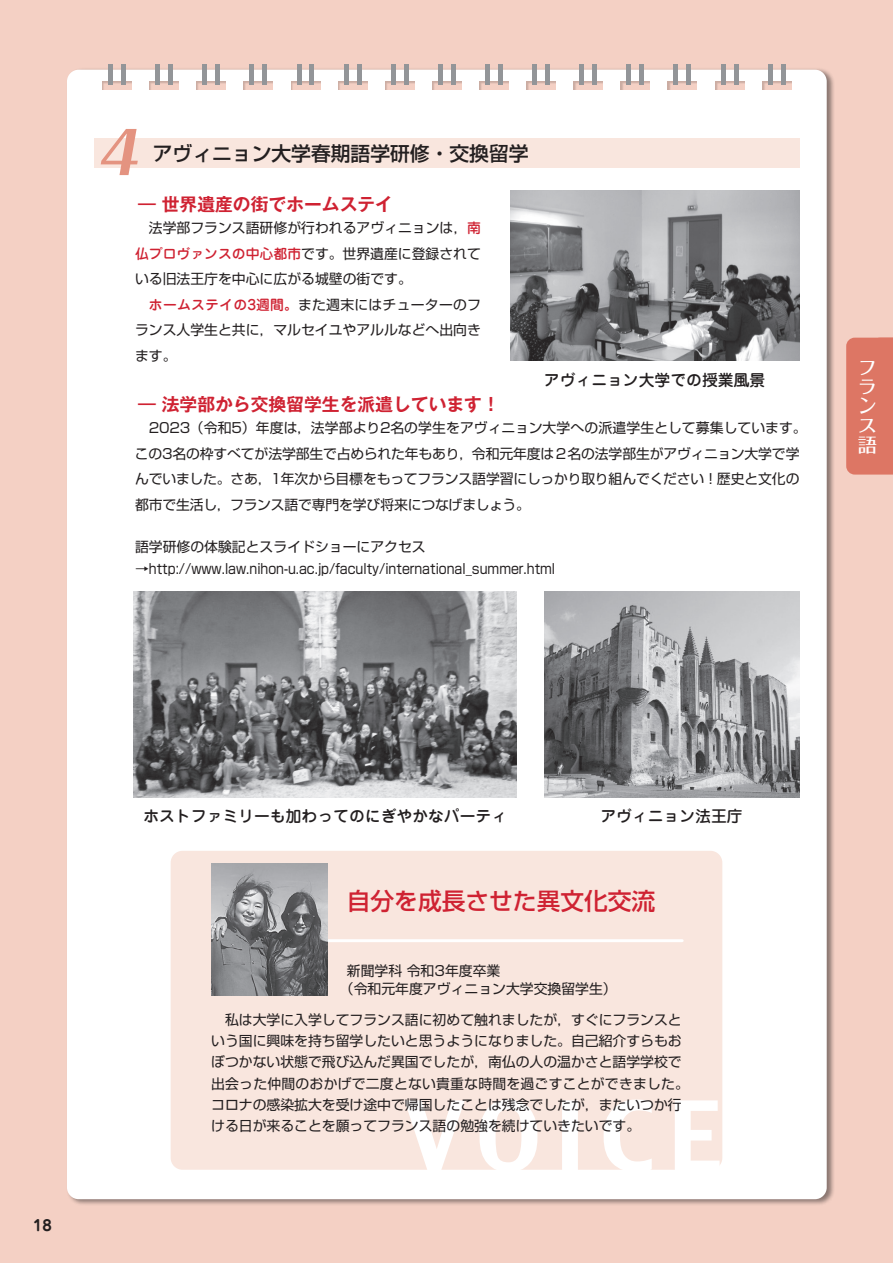
<style>
.page{position:relative;width:893px;height:1263px;background:#f4d0c4}
.page>*{position:absolute;margin:0;border:0;box-sizing:border-box;transform-origin:0 0}
.t1{font:500 23.7px "Shin Go Pro";color:#cf2232}
.t2{font:500 19.8px "Shin Go Pro";color:#231f20}
.t3{font:500 19.2px/19.2px "Folk Pro";color:#fff;text-align:justify}
.t4{font:700 17.85px "Gothic MB101 Pro De";color:#cf2232}
.t5{font:500 15.75px "Jun 34 Pro";color:#231f20}
.t6{font:700 14.85px "Jun 501 Pro";color:#231f20}
.t7{font:13.8px/25.5px "Shin Go Pro";color:#231f20}
.s1{font-family:"Jun 34 Pro";font-weight:500;color:#cf2232}
</style>
<div class="page">
<div style="left:66px;top:67px;width:769px;height:1139px;background:#231f20;opacity:.5"></div>
<div style="left:67px;top:70px;width:760px;height:1129px;background:#fff;border-radius:12px"></div>
<div style="left:100px;top:80px;width:693px;height:12px;background:#231f20;opacity:.2"></div>
<div style="left:108px;top:64px;width:5px;height:20px;background:#939598"></div>
<div style="left:121px;top:64px;width:5px;height:20px;background:#939598"></div>
<div style="left:155px;top:64px;width:5px;height:20px;background:#939598"></div>
<div style="left:168px;top:64px;width:5px;height:20px;background:#939598"></div>
<div style="left:202px;top:64px;width:5px;height:20px;background:#939598"></div>
<div style="left:215px;top:64px;width:5px;height:20px;background:#939598"></div>
<hr style="left:250px;top:64px;width:4px;height:20px;background:#939598">
<div style="left:262px;top:64px;width:5px;height:20px;background:#939598"></div>
<hr style="left:297px;top:64px;width:4px;height:20px;background:#939598">
<hr style="left:310px;top:64px;width:4px;height:20px;background:#939598">
<hr style="left:344px;top:64px;width:4px;height:20px;background:#939598">
<hr style="left:357px;top:64px;width:4px;height:20px;background:#939598">
<div style="left:391px;top:64px;width:5px;height:20px;background:#939598"></div>
<div style="left:404px;top:64px;width:5px;height:20px;background:#939598"></div>
<div style="left:438px;top:64px;width:5px;height:20px;background:#939598"></div>
<div style="left:451px;top:64px;width:5px;height:20px;background:#939598"></div>
<div style="left:485px;top:64px;width:5px;height:20px;background:#939598"></div>
<div style="left:498px;top:64px;width:5px;height:20px;background:#939598"></div>
<div style="left:532px;top:64px;width:5px;height:20px;background:#939598"></div>
<div style="left:545px;top:64px;width:5px;height:20px;background:#939598"></div>
<div style="left:579px;top:64px;width:5px;height:20px;background:#939598"></div>
<div style="left:592px;top:64px;width:5px;height:20px;background:#939598"></div>
<div style="left:626px;top:64px;width:5px;height:20px;background:#939598"></div>
<div style="left:639px;top:64px;width:5px;height:20px;background:#939598"></div>
<hr style="left:674px;top:64px;width:4px;height:20px;background:#939598">
<div style="left:686px;top:64px;width:5px;height:20px;background:#939598"></div>
<hr style="left:721px;top:64px;width:4px;height:20px;background:#939598">
<hr style="left:734px;top:64px;width:4px;height:20px;background:#939598">
<hr style="left:768px;top:64px;width:4px;height:20px;background:#939598">
<hr style="left:781px;top:64px;width:4px;height:20px;background:#939598">
<div style="left:94px;top:139px;width:705px;height:29px;background:#f9e6de"></div>
<svg style="left:101px;top:129px;width:37px;height:46px"></svg>
<img style="left:544px;top:591px;width:255px;height:207px">
<img style="left:134px;top:591px;width:383px;height:206px">
<img style="left:511px;top:190px;width:288px;height:171px">
<div style="left:171px;top:851px;width:551px;height:319px;background:#f9e6de;border-radius:12px"></div>
<svg style="left:405px;top:1099px;width:315px;height:71px"></svg>
<hr style="left:314px;top:939px;width:368px;height:3px;background:#fff">
<img style="left:211px;top:863px;width:117px;height:133px">
<div style="left:846px;top:338px;width:46px;height:137px;background:#dd7664"></div>
<hr style="left:892px;top:338px;width:1px;height:137px;background:#dd7664">
<h2 class="t2" style="left:153px;top:137px;width:377px">アヴィニョン大学春期語学研修・交換留学</h2>
<p class="t4" style="left:138px;top:190px;width:257px">― 世界遺産の街でホームステイ</p>
<p class="t7" style="left:135px;top:214px;width:347px;text-align:justify;text-indent:14px">法学部フランス語研修が行われるアヴィニョンは，<span class="s1">南仏プロヴァンスの中心都市</span>です。世界遺産に登録されている旧法王庁を中心に広がる城壁の街です。</p>
<p class="t7" style="left:135px;top:290px;width:347px;text-align:justify;text-indent:14px"><span class="s1">ホームステイの3週間。</span>また週末にはチューターのフランス人学生と共に，マルセイユやアルルなどへ出向きます。</p>
<p class="t4" style="left:138px;top:389px;width:363px">― 法学部から交換留学生を派遣しています！</p>
<p class="t7" style="left:135px;top:413px;width:673px;text-indent:14px">2023（令和5）年度は，法学部より2名の学生をアヴィニョン大学への派遣学生として募集しています。この3名の枠すべてが法学部生で占められた年もあり，令和元年度は２名の法学部生がアヴィニョン大学で学んでいました。さあ，1年次から目標をもってフランス語学習にしっかり取り組んでください！歴史と文化の都市で生活し，フランス語で専門を学び将来につなげましょう。</p>
<p class="t7" style="left:135px;top:533px;width:292px">語学研修の体験記とスライドショーにアクセス</p>
<p class="t7" style="left:135px;top:554px;width:422px">→http://www.law.nihon-u.ac.jp/faculty/international_summer.html</p>
<p class="t5" style="left:544px;top:367px;width:223px">アヴィニョン大学での授業風景</p>
<h3 class="t3" style="left:858px;top:356px;width:20px">フランス語</h3>
<p class="t6" style="left:33px;top:1214px;width:20px">18</p>
<p class="t5" style="left:143px;top:804px;width:365px">ホストファミリーも加わってのにぎやかなパーティ</p>
<p class="t5" style="left:600px;top:804px;width:144px">アヴィニョン法王庁</p>
<h1 class="t1" style="left:347px;top:882px;width:310px">自分を成長させた異文化交流</h1>
<p class="t7" style="left:340px;top:960px;width:278px;line-height:18.1px;text-indent:7px">新聞学科 令和3年度卒業<br>（令和元年度アヴィニョン大学交換留学生）</p>
<p class="t7" style="left:211px;top:1007px;width:479px;line-height:21.3px;text-indent:14px">私は大学に入学してフランス語に初めて触れましたが，すぐにフランスという国に興味を持ち留学したいと思うようになりました。自己紹介すらもおぼつかない状態で飛び込んだ異国でしたが，南仏の人の温かさと語学学校で出会った仲間のおかげで二度とない貴重な時間を過ごすことができました。コロナの感染拡大を受け途中で帰国したことは残念でしたが，またいつか行ける日が来ることを願ってフランス語の勉強を続けていきたいです。</p>
</div>
